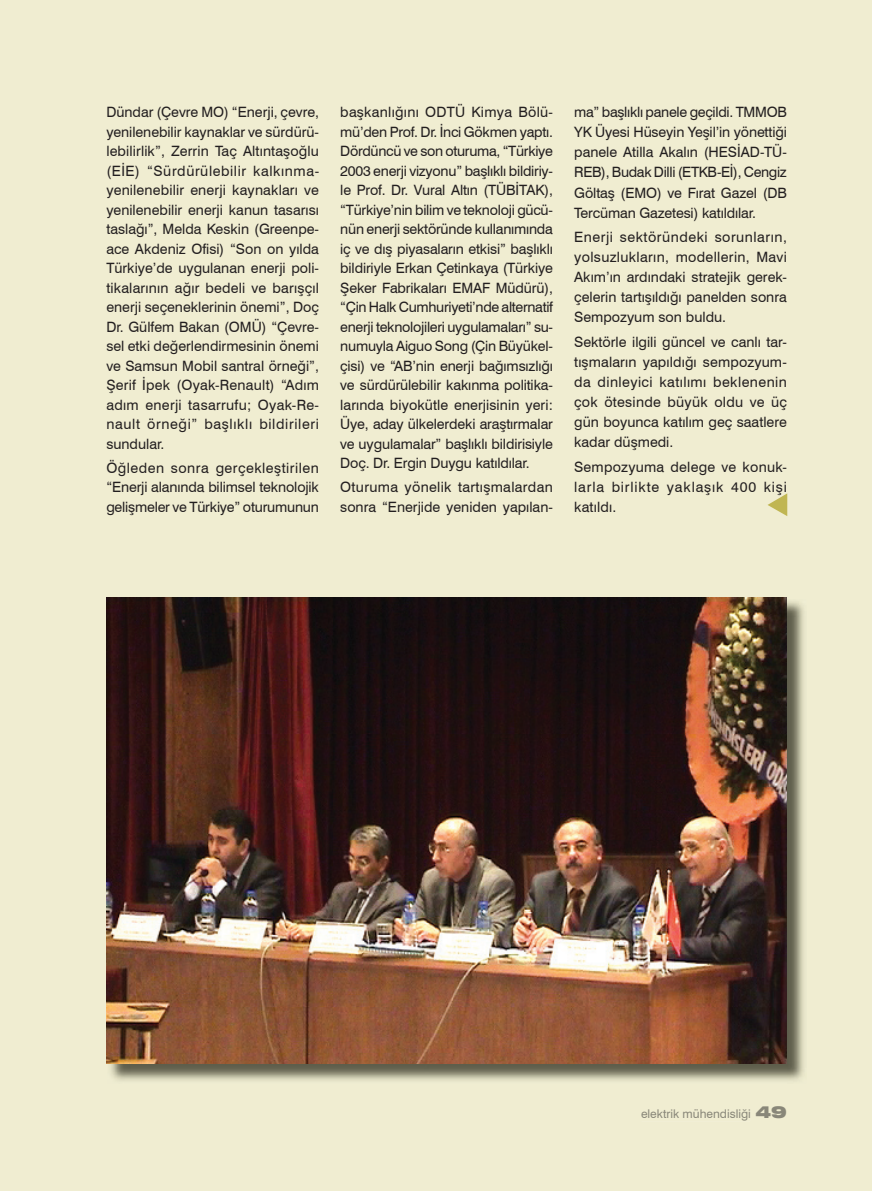
<style>
.page{position:relative;width:872px;height:1191px;background:#f0edd1}
.page>*{position:absolute;margin:0;border:0;box-sizing:border-box;transform-origin:0 0}
.t1{font:14.25px/19.5px "Swiss 721 BT";color:#231f20;text-align:justify}
.t2{font:14.25px/19.5px "Swiss 721 BT";letter-spacing:.02em;color:#231f20}
.t3{font:12px "Swiss 721 BT";color:#898779}
.s1{font-weight:900;font-stretch:expanded;font-size:16.5px}
</style>
<div class="page">
<div style="left:641px;top:1109px;width:109px;height:12px;background:#f0edd1"></div>
<div style="left:756px;top:1106px;width:30px;height:12px;background:#f0edd1"></div>
<img style="left:108px;top:1063px;width:321px;height:20px">
<img style="left:429px;top:1063px;width:323px;height:20px">
<img style="left:752px;top:599px;width:54px;height:484px">
<img style="left:106px;top:598px;width:681px;height:465px">
<svg style="left:764px;top:492px;width:26px;height:27px"></svg>
<p class="t1" style="left:106px;top:102px;width:214px">Dündar (Çevre MO) “Enerji, çevre, yenilenebilir kaynaklar ve sürdürü&shy;lebilirlik”, Zerrin Taç Altıntaşoğlu (EİE) “Sürdürülebilir kalkınma&shy;yenilenebilir enerji kaynakları ve yenilenebilir enerji kanun tasarısı taslağı”, Melda Keskin (Greenpe&shy;ace Akdeniz Ofisi) “Son on yılda Türkiye’de uygulanan enerji poli&shy;tikalarının ağır bedeli ve barışçıl enerji seçeneklerinin önemi”, Doç Dr. Gülfem Bakan (OMÜ) “Çevre&shy;sel etki değerlendirmesinin önemi ve Samsun Mobil santral örneği”, Şerif İpek (Oyak-Renault) “Adım adım enerji tasarrufu; Oyak-Re&shy;nault örneği” başlıklı bildirileri sundular.</p>
<p class="t1" style="left:106px;top:457px;width:214px">Öğleden sonra gerçekleştirilen “Enerji alanında bilimsel teknolojik gelişmeler ve Türkiye” oturumunun</p>
<p class="t1" style="left:340px;top:102px;width:214px">başkanlığını ODTÜ Kimya Bölü&shy;mü’den Prof. Dr. İnci Gökmen yaptı.<br>Dördüncü ve son oturuma, “Türkiye 2003 enerji vizyonu” başlıklı bildiriy&shy;le Prof. Dr. Vural Altın (TÜBİTAK), “Türkiye’nin bilim ve teknoloji gücü&shy;nün enerji sektöründe kullanımında iç ve dış piyasaların etkisi” başlıklı bildiriyle Erkan Çetinkaya (Türkiye Şeker Fabrikaları EMAF Müdürü), “Çin Halk Cumhuriyeti’nde alternatif enerji teknolojileri uygulamaları” su&shy;numuyla Aiguo Song (Çin Büyükel&shy;çisi) ve “AB’nin enerji bağımsızlığı ve sürdürülebilir kakınma politika&shy;larında biyokütle enerjisinin yeri:<br>Üye, aday ülkelerdeki araştırmalar ve uygulamalar” başlıklı bildirisiyle Doç. Dr. Ergin Duygu katıldılar.</p>
<p class="t2" style="left:340px;top:477px;width:214px">Oturuma yönelik tartışmalardan sonra “Enerjide yeniden yapılan-</p>
<p class="t1" style="left:574px;top:102px;width:214px;line-height:20.1px">ma” başlıklı panele geçildi. TMMOB YK Üyesi Hüseyin Yeşil’in yönettiği panele Atilla Akalın (HESİAD-TÜ-REB), Budak Dilli (ETKB-Eİ), Cengiz Göltaş (EMO) ve Fırat Gazel (DB Tercüman Gazetesi) katıldılar.</p>
<p class="t1" style="left:574px;top:227px;width:214px;line-height:20.1px">Enerji sektöründeki sorunların, yolsuzlukların, modellerin, Mavi Akım’ın ardındaki stratejik gerek&shy;çelerin tartışıldığı panelden sonra Sempozyum son buldu.</p>
<p class="t1" style="left:574px;top:331px;width:214px;line-height:20.1px">Sektörle ilgili güncel ve canlı tar&shy;tışmaların yapıldığı sempozyum&shy;da dinleyici katılımı beklenenin çok ötesinde büyük oldu ve üç gün boyunca katılım geç saatlere kadar düşmedi.</p>
<p class="t1" style="left:574px;top:456px;width:214px;line-height:20.1px">Sempozyuma delege ve konuk&shy;larla birlikte yaklaşık 400 kişi katıldı.</p>
<p class="t3" style="left:641px;top:1107px;width:147px">elektrik mühendisliği <span class="s1">49</span></p>
</div>
